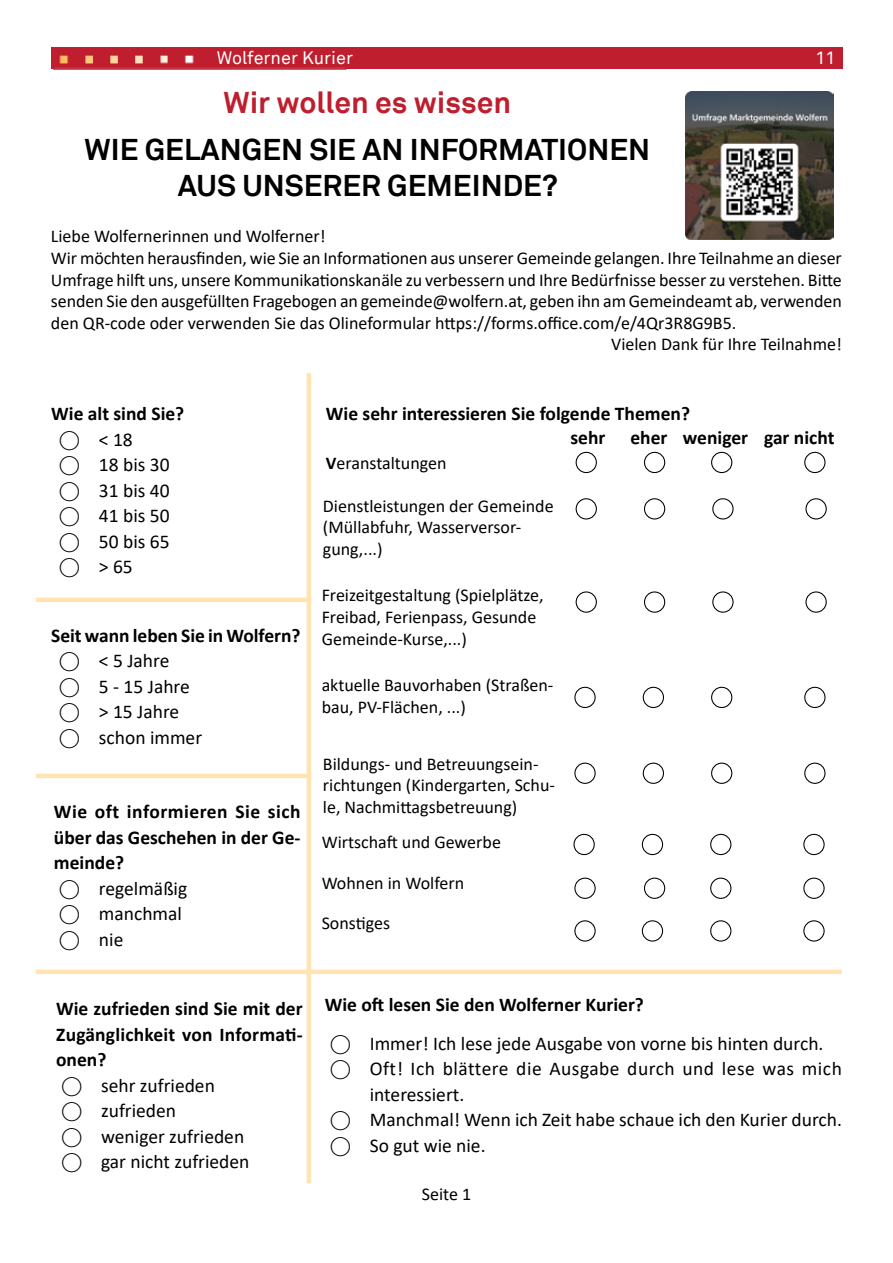
<style>
.page{position:relative;width:893px;height:1263px;background:#fff}
.page>*{position:absolute;margin:0;border:0;box-sizing:border-box;transform-origin:0 0}
.t1{font:700 30px/36px "Akkurat";color:#000;text-align:center}
.t2{font:700 30px "Akkurat";color:#be1e2d}
.t3{font:19.5px/25.5px "Calibri";color:#000}
.t4{font:700 19.5px/25.5px "Calibri";color:#000;text-align:justify}
.t5{font:19.5px "Calibri";letter-spacing:.025em;color:#000}
.t6{font:18px/21.6px "Calibri";color:#000}
.t7{font:18px "Akkurat";color:#fff}
.s1{font-weight:700}
</style>
<div class="page">
<div style="left:576px;top:452px;width:21px;height:21px;border:1px solid #000;border-radius:50%"></div>
<div style="left:711px;top:452px;width:21px;height:21px;border:1px solid #000;border-radius:50%"></div>
<div style="left:804px;top:452px;width:21px;height:21px;border:1px solid #000;border-radius:50%"></div>
<div style="left:576px;top:498px;width:21px;height:21px;border:1px solid #000;border-radius:50%"></div>
<div style="left:712px;top:498px;width:22px;height:21px;border:1px solid #000;border-radius:50%"></div>
<div style="left:805px;top:498px;width:22px;height:21px;border:1px solid #000;border-radius:50%"></div>
<div style="left:576px;top:591px;width:21px;height:22px;border:1px solid #000;border-radius:50%"></div>
<div style="left:712px;top:591px;width:22px;height:22px;border:1px solid #000;border-radius:50%"></div>
<div style="left:805px;top:591px;width:22px;height:22px;border:1px solid #000;border-radius:50%"></div>
<div style="left:574px;top:687px;width:22px;height:21px;border:1px solid #000;border-radius:50%"></div>
<div style="left:711px;top:687px;width:21px;height:21px;border:1px solid #000;border-radius:50%"></div>
<div style="left:804px;top:687px;width:21px;height:21px;border:1px solid #000;border-radius:50%"></div>
<div style="left:574px;top:763px;width:22px;height:21px;border:1px solid #000;border-radius:50%"></div>
<div style="left:711px;top:763px;width:21px;height:21px;border:1px solid #000;border-radius:50%"></div>
<div style="left:804px;top:763px;width:21px;height:21px;border:1px solid #000;border-radius:50%"></div>
<div style="left:573px;top:834px;width:22px;height:21px;border:1px solid #000;border-radius:50%"></div>
<div style="left:710px;top:834px;width:21px;height:21px;border:1px solid #000;border-radius:50%"></div>
<div style="left:803px;top:834px;width:22px;height:21px;border:1px solid #000;border-radius:50%"></div>
<div style="left:574px;top:878px;width:22px;height:21px;border:1px solid #000;border-radius:50%"></div>
<div style="left:710px;top:878px;width:21px;height:21px;border:1px solid #000;border-radius:50%"></div>
<div style="left:803px;top:878px;width:22px;height:21px;border:1px solid #000;border-radius:50%"></div>
<div style="left:574px;top:920px;width:22px;height:21px;border:1px solid #000;border-radius:50%"></div>
<div style="left:710px;top:920px;width:21px;height:21px;border:1px solid #000;border-radius:50%"></div>
<div style="left:803px;top:920px;width:22px;height:21px;border:1px solid #000;border-radius:50%"></div>
<hr style="left:307px;top:373px;width:4px;height:810px;background:#ffe4b1">
<hr style="left:36px;top:598px;width:275px;height:4px;background:#ffe4b1">
<hr style="left:36px;top:774px;width:275px;height:4px;background:#ffe4b1">
<div style="left:36px;top:969px;width:806px;height:5px;background:#ffe4b1"></div>
<div style="left:644px;top:498px;width:21px;height:21px;border:1px solid #000;border-radius:50%"></div>
<div style="left:644px;top:591px;width:21px;height:22px;border:1px solid #000;border-radius:50%"></div>
<div style="left:643px;top:687px;width:21px;height:21px;border:1px solid #000;border-radius:50%"></div>
<div style="left:643px;top:763px;width:21px;height:21px;border:1px solid #000;border-radius:50%"></div>
<div style="left:642px;top:834px;width:21px;height:21px;border:1px solid #000;border-radius:50%"></div>
<div style="left:644px;top:878px;width:21px;height:21px;border:1px solid #000;border-radius:50%"></div>
<div style="left:642px;top:920px;width:21px;height:21px;border:1px solid #000;border-radius:50%"></div>
<div style="left:644px;top:452px;width:21px;height:21px;border:1px solid #000;border-radius:50%"></div>
<img style="left:686px;top:92px;width:148px;height:148px">
<div style="left:51px;top:48px;width:791px;height:21px;background:#be1e2d"></div>
<img style="left:59px;top:55px;width:135px;height:9px">
<div style="left:53px;top:49px;width:293px;height:21px;border:2px solid #be1e2d"></div>
<p class="t7" style="left:217px;top:47px;width:138px">Wolferner Kurier</p>
<p class="t7" style="left:815px;top:47px;width:22px">11</p>
<h1 class="t2" style="left:224px;top:84px;width:289px">Wir wollen es wissen</h1>
<h1 class="t1" style="left:85px;top:132px;width:567px">WIE GELANGEN SIE AN INFORMATIONEN<br>AUS UNSERER GEMEINDE?</h1>
<p class="t6" style="left:51px;top:225px;width:276px">Liebe Wolfernerinnen und Wolferner!</p>
<p class="t6" style="left:51px;top:247px;width:792px">Wir möchten herausfinden, wie Sie an Informationen aus unserer Gemeinde gelangen. Ihre Teilnahme an dieser</p>
<p class="t6" style="left:51px;top:268px;width:792px">Umfrage hilft uns, unsere Kommunikationskanäle zu verbessern und Ihre Bedürfnisse besser zu verstehen. Bitte</p>
<p class="t6" style="left:51px;top:290px;width:792px">senden Sie den ausgefüllten Fragebogen an gemeinde@wolfern.at, geben ihn am Gemeindeamt ab, verwenden</p>
<p class="t6" style="left:51px;top:312px;width:687px">den QR-code oder verwenden Sie das Olineformular https://forms.office.com/e/4Qr3R8G9B5.</p>
<p class="t6" style="left:611px;top:333px;width:232px">Vielen Dank für Ihre Teilnahme!</p>
<p class="t4" style="left:51px;top:401px;width:135px">Wie alt sind Sie?</p>
<p class="t3" style="left:60px;top:426px;width:111px">⃝ &lt; 18<br>⃝ 18 bis 30 ⃝ 31 bis 40 ⃝ 41 bis 50 ⃝ 50 bis 65 ⃝ &gt; 65</p>
<p class="t4" style="left:51px;top:622px;width:251px">Seit wann leben Sie in Wolfern?</p>
<p class="t3" style="left:60px;top:648px;width:144px">⃝ &lt; 5 Jahre<br>⃝ 5 - 15 Jahre ⃝ &gt; 15 Jahre ⃝ schon immer</p>
<p class="t4" style="left:54px;top:799px;width:248px">Wie oft informieren Sie sich über das Geschehen in der Ge&shy;meinde?</p>
<p class="t3" style="left:60px;top:875px;width:129px">⃝ regelmäßig ⃝ manchmal ⃝ nie</p>
<p class="t4" style="left:56px;top:996px;width:248px">Wie zufrieden sind Sie mit der Zugänglichkeit von Informati&shy;onen?</p>
<p class="t3" style="left:62px;top:1072px;width:189px">⃝ sehr zufrieden<br>⃝ zufrieden<br>⃝ weniger zufrieden ⃝ gar nicht zufrieden</p>
<p class="t4" style="left:570px;top:402px;width:121px;line-height:23.4px;text-indent:-244px">Wie sehr interessieren Sie folgende Themen? sehr</p>
<p class="t4" style="left:630px;top:424px;width:205px">eher weniger gar nicht</p>
<p class="t6" style="left:326px;top:452px;width:122px"><span class="s1">V</span>eranstaltungen</p>
<p class="t6" style="left:323px;top:494px;width:232px">Dienstleistungen der Gemeinde (Müllabfuhr, Wasserversor&shy;gung,...)</p>
<p class="t6" style="left:322px;top:584px;width:224px">Freizeitgestaltung (Spielplätze,<br>Freibad, Ferienpass, Gesunde<br>Gemeinde-Kurse,...)</p>
<p class="t6" style="left:322px;top:674px;width:233px">aktuelle Bauvorhaben (Straßen&shy;bau, PV-Flächen, ...)</p>
<p class="t6" style="left:323px;top:752px;width:234px">Bildungs- und Betreuungsein&shy;richtungen (Kindergarten, Schu&shy;le, Nachmittagsbetreuung)</p>
<p class="t6" style="left:322px;top:831px;width:181px">Wirtschaft und Gewerbe</p>
<p class="t6" style="left:322px;top:871px;width:144px">Wohnen in Wolfern</p>
<p class="t6" style="left:322px;top:912px;width:70px">Sonstiges</p>
<p class="t4" style="left:325px;top:991px;width:321px">Wie oft lesen Sie den Wolferner Kurier?</p>
<p class="t3" style="left:331px;top:1030px;width:494px">⃝ Immer! Ich lese jede Ausgabe von vorne bis hinten durch.</p>
<p class="t5" style="left:331px;top:1055px;width:513px">⃝ Oft! Ich blättere die Ausgabe durch und lese was mich</p>
<p class="t3" style="left:370px;top:1081px;width:96px">interessiert.</p>
<p class="t3" style="left:331px;top:1106px;width:513px">⃝ Manchmal! Wenn ich Zeit habe schaue ich den Kurier durch.</p>
<p class="t3" style="left:331px;top:1132px;width:156px">⃝ So gut wie nie.</p>
<p class="t6" style="left:422px;top:1183px;width:51px">Seite 1</p>
</div>
